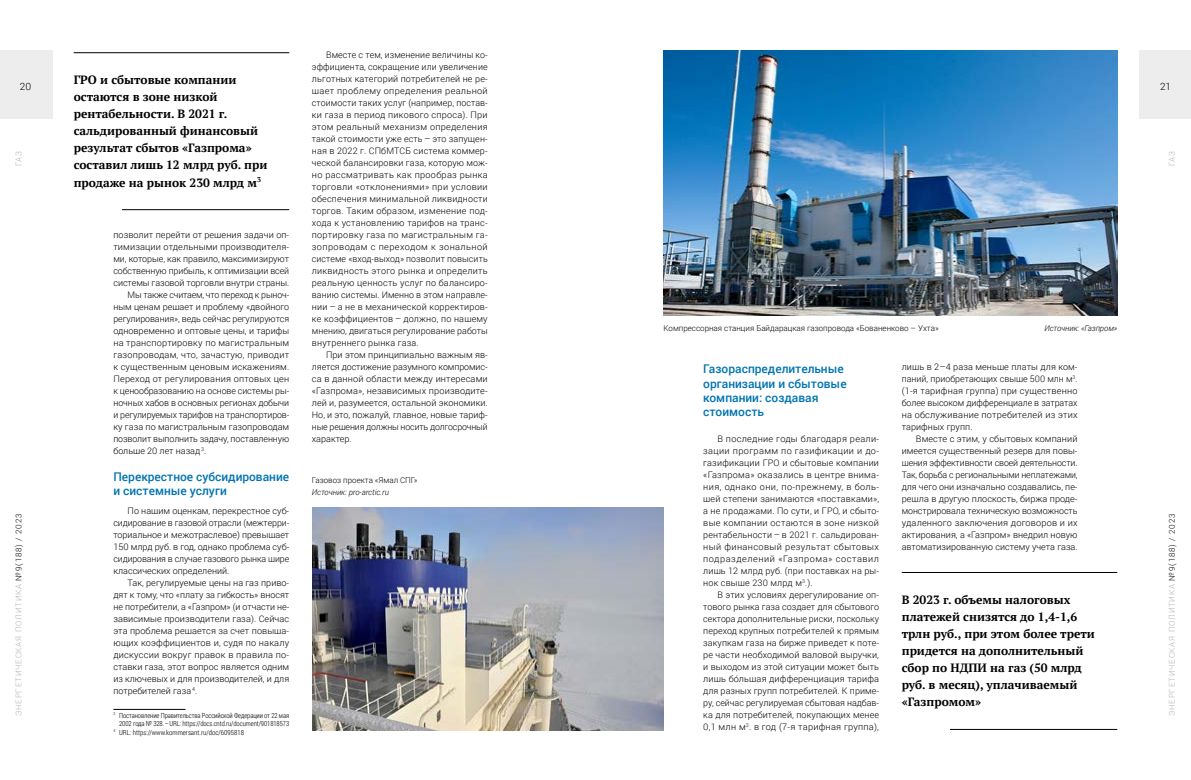
<style>
.page{position:relative;width:1191px;height:780px;background:#fff}
.page>*{position:absolute;margin:0;border:0;box-sizing:border-box;transform-origin:0 0}
.t1{font:700 12px/17px "PT Serif";color:#000}
.t2{font:500 12px/14.4px "Roboto";color:#0074b1}
.t3{font:300 10px "Roboto";color:#000}
.t4{font:300 9px/12px "Roboto";color:#000;text-align:justify}
.t5{font:300 9px "Roboto";letter-spacing:.02em;color:#000}
.t6{font:300 8px "Roboto";color:#000}
.t7{font:300 8px "Roboto";letter-spacing:.1em;color:#b3b2b2}
.t8{font:italic 300 8px "Roboto";color:#000}
.t9{font:300 8px "Roboto";letter-spacing:.05em;color:#b0b0b0}
.t10{font:300 7px "Roboto Condensed";letter-spacing:-.01em;color:#000}
.s1{color:#000}
</style>
<div class="page">
<div style="left:1139px;top:51px;width:52px;height:68px;background:#ededed"></div>
<div style="left:0;top:51px;width:52px;height:68px;background:#ededed"></div>
<hr style="left:113px;top:709px;width:72px;height:1px;background:#000">
<img style="left:312px;top:507px;width:351px;height:223px">
<hr style="left:901px;top:572px;width:216px;height:1px;background:#000">
<hr style="left:950px;top:728px;width:167px;height:1px;background:#000">
<hr style="left:74px;top:52px;width:215px;height:1px;background:#000">
<hr style="left:122px;top:209px;width:167px;height:1px;background:#000">
<img style="left:664px;top:51px;width:453px;height:264px">
<p class="t4" style="left:312px;top:48px;width:177px;text-indent:14px">Вместе с тем, изменение величины ко&shy;эффициента, сокращение или увеличение льготных категорий потребителей не ре&shy;шает проблему определения реальной стоимости таких услуг (например, постав&shy;ки газа в период пикового спроса). При этом реальный механизм определения такой стоимости уже есть – это запущен&shy;ная в 2022 г. СПбМТСБ система коммер&shy;ческой балансировки газа, которую мож&shy;но рассматривать как прообраз рынка торговли «отклонениями» при условии обеспечения минимальной ликвидности торгов. Таким образом, изменение под&shy;хода к установлению тарифов на транс&shy;портировку газа по магистральным га&shy;зопроводам с переходом к зональной системе «вход-выход» позволит повысить ликвидность этого рынка и определить реальную ценность услуг по балансиро&shy;ванию системы. Именно в этом направле&shy;нии – а не в механической корректиров&shy;ке коэффициентов – должно, по нашему мнению, двигаться регулирование работы внутреннего рынка газа.</p>
<p class="t4" style="left:312px;top:348px;width:177px;text-indent:14px">При этом принципиально важным яв&shy;ляется достижение разумного компромис&shy;са в данной области между интересами «Газпрома», независимых производите&shy;лей и, разумеется, остальной экономики.<br>Но, и это, пожалуй, главное, новые тариф&shy;ные решения должны носить долгосрочный характер.</p>
<h1 class="t1" style="left:74px;top:71px;width:195px">ГРО и сбытовые компании остаются в зоне низкой рентабельности. В 2021 г. сальдированный финансовый результат сбытов «Газпрома» составил лишь 12 млрд руб. при продаже на рынок 230 млрд м<sup>3</sup></h1>
<p class="t3" style="left:20px;top:80px;width:13px">20</p>
<p class="t3" style="left:1160px;top:80px;width:13px">21</p>
<p class="t9" style="left:13px;top:166px;width:17px;rotate:-90deg">ГАЗ</p>
<p class="t9" style="left:1166px;top:166px;width:17px;rotate:-90deg">ГАЗ</p>
<p class="t4" style="left:113px;top:228px;width:177px">позволит перейти от решения задачи оп-</p>
<p class="t4" style="left:113px;top:240px;width:177px">тимизации отдельными производителя-</p>
<p class="t4" style="left:113px;top:252px;width:177px">ми, которые, как правило, максимизируют</p>
<p class="t4" style="left:113px;top:264px;width:177px">собственную прибыль, к оптимизации всей</p>
<p class="t4" style="left:113px;top:276px;width:177px">системы газовой торговли внутри страны.</p>
<p class="t4" style="left:128px;top:288px;width:163px">Мы также считаем, что переход к рыноч-</p>
<p class="t4" style="left:113px;top:300px;width:177px">ным ценам решает и проблему «двойного</p>
<p class="t4" style="left:113px;top:312px;width:177px">регулирования», ведь сейчас регулируются</p>
<p class="t4" style="left:113px;top:324px;width:177px">одновременно и оптовые цены, и тарифы</p>
<p class="t5" style="left:113px;top:337px;width:177px">на транспортировку по магистральным</p>
<p class="t5" style="left:113px;top:349px;width:177px">газопроводам, что, зачастую, приводит</p>
<p class="t4" style="left:113px;top:360px;width:177px">к существенным ценовым искажениям.</p>
<p class="t5" style="left:113px;top:373px;width:177px">Переход от регулирования оптовых цен</p>
<p class="t4" style="left:113px;top:384px;width:177px">к ценообразованию на основе системы ры-</p>
<p class="t4" style="left:113px;top:396px;width:177px">ночных хабов в основных регионах добычи</p>
<p class="t4" style="left:113px;top:408px;width:177px">и регулируемых тарифов на транспортиров-</p>
<p class="t4" style="left:113px;top:420px;width:177px">ку газа по магистральным газопроводам</p>
<p class="t4" style="left:113px;top:432px;width:177px">позволит выполнить задачу, поставленную</p>
<p class="t4" style="left:113px;top:444px;width:94px">больше 20 лет назад <sup>3</sup>.</p>
<h1 class="t2" style="left:113px;top:468px;width:177px">Перекрестное субсидирование и системные услуги</h1>
<p class="t4" style="left:113px;top:504px;width:177px;text-indent:14px">По нашим оценкам, перекрестное суб&shy;сидирование в газовой отрасли (межтерри&shy;ториальное и межотраслевое) превышает 150 млрд руб. в год, однако проблема суб&shy;сидирования в случае газового рынка шире классических определений.</p>
<p class="t4" style="left:113px;top:576px;width:177px;text-indent:14px">Так, регулируемые цены на газ приво&shy;дят к тому, что «плату за гибкость» вносят не потребители, а «Газпром» (и отчасти не&shy;зависимые производители газа). Сейчас эта проблема решается за счет повыша&shy;ющих коэффициентов и, судя по накалу дискуссии вокруг правок в правила по&shy;ставки газа, этот вопрос является одним из ключевых и для производителей, и для потребителей газа <sup>4</sup>.</p>
<p class="t10" style="left:113px;top:710px;width:177px"><sup>3</sup> Постановление Правительства Российской Федерации от 22 мая</p>
<p class="t10" style="left:119px;top:718px;width:172px">2002 года № 328.–URL: https://docs.cntd.ru/document/901818573</p>
<p class="t10" style="left:113px;top:727px;width:132px"><sup>4</sup> URL: https://www.kommersant.ru/doc/6095818</p>
<p class="t6" style="left:663px;top:323px;width:277px">Компрессорная станция Байдарацкая газопровода «Бованенково – Ухта»</p>
<p class="t8" style="left:1044px;top:323px;width:74px">Источник: «Газпром»</p>
<p class="t4" style="left:901px;top:360px;width:177px">лишь в 2–4 раза меньше платы для ком&shy;паний, приобретающих свыше 500 млн м<sup>3</sup>. (1‑я тарифная группа) при существенно более высоком дифференциале в затратах на обслуживание потребителей из этих тарифных групп.</p>
<p class="t4" style="left:901px;top:432px;width:177px;text-indent:14px">Вместе с этим, у сбытовых компаний имеется существенный резерв для повы&shy;шения эффективности своей деятельности.<br>Так, борьба с региональными неплатежами, для чего они изначально создавались, пе&shy;решла в другую плоскость, биржа проде&shy;монстрировала техническую возможность удаленного заключения договоров и их актирования, а «Газпром» внедрил новую автоматизированную систему учета газа.</p>
<h1 class="t2" style="left:703px;top:361px;width:145px">Газораспределительные организации и сбытовые компании: создавая стоимость</h1>
<p class="t4" style="left:703px;top:432px;width:177px;text-indent:14px">В последние годы благодаря реали&shy;зации программ по газификации и до&shy;газификации ГРО и сбытовые компании «Газпрома» оказались в центре внима&shy;ния, однако они, по-прежнему, в боль&shy;шей степени занимаются «поставками», а не продажами. По сути, и ГРО, и сбыто&shy;вые компании остаются в зоне низкой рентабельности – в 2021 г. сальдирован&shy;ный финансовый результат сбытовых подразделений «Газпрома» составил лишь 12 млрд руб. (при поставках на ры&shy;нок свыше 230 млрд м<sup>3</sup>.).</p>
<p class="t4" style="left:703px;top:588px;width:177px;text-indent:14px">В этих условиях дерегулирование оп&shy;тового рынка газа создает для сбытового сектора дополнительные риски, поскольку переход крупных потребителей к прямым закупкам газа на бирже приведет к поте&shy;ре части необходимой валовой выручки, и выходом из этой ситуации может быть лишь бóльшая дифференциация тарифа для разных групп потребителей. К приме&shy;ру, сейчас регулируемая сбытовая надбав&shy;ка для потребителей, покупающих менее 0,1 млн м<sup>3</sup>. в год (7‑я тарифная группа),</p>
<p class="t6" style="left:312px;top:474px;width:107px">Газовоз проекта «Ямал СПГ»</p>
<p class="t8" style="left:312px;top:486px;width:78px">Источник: pro-arctic.ru</p>
<p class="t7" style="left:13px;top:716px;width:204px;rotate:-90deg">ЭНЕРГЕТИЧЕСКАЯ ПОЛИТИКА <span class="s1">№9(188) / 2023</span></p>
<p class="t7" style="left:1166px;top:716px;width:204px;rotate:-90deg">ЭНЕРГЕТИЧЕСКАЯ ПОЛИТИКА <span class="s1">№9(188) / 2023</span></p>
<h1 class="t1" style="left:901px;top:591px;width:195px">В 2023 г. объемы налоговых платежей снизятся до 1,4-1,6 трлн руб., при этом более трети придется на дополнительный сбор по НДПИ на газ (50 млрд руб. в месяц), уплачиваемый «Газпромом»</h1>
</div>
